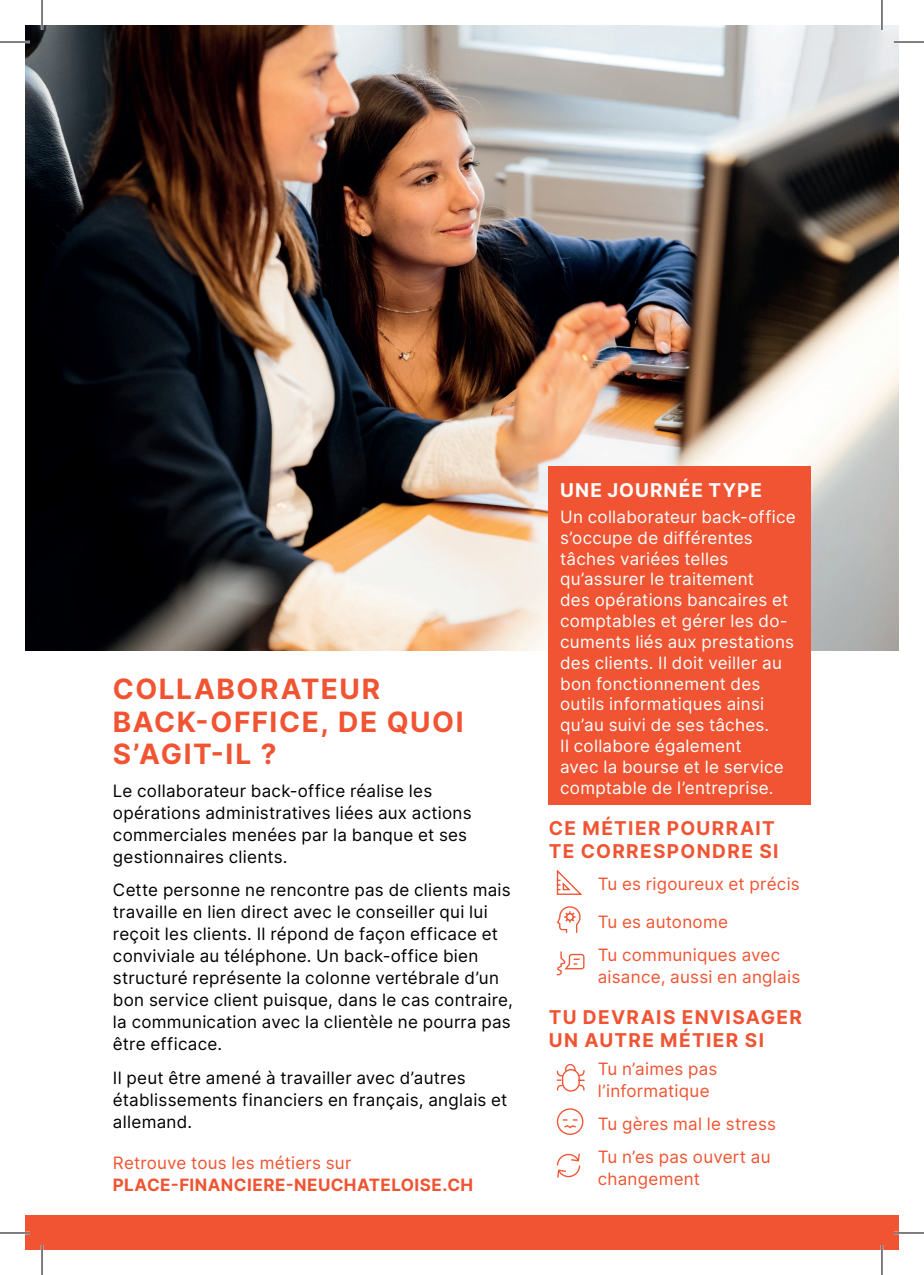
<style>
.page{position:relative;width:924px;height:1275px;background:#fff}
.page>*{position:absolute;margin:0;border:0;box-sizing:border-box;transform-origin:0 0}
.t1{font:700 28px/32px "Inter";letter-spacing:.055em;color:#f05432}
.t2{font:700 19px/22.8px "Inter";letter-spacing:.07em;color:#f05432}
.t3{font:700 19px "Inter";letter-spacing:.055em;color:#fff}
.t4{font:17px/22px "Inter";letter-spacing:.015em;color:#000}
.t5{font:17px/20.8px "Inter";letter-spacing:.015em;color:#fff}
.t6{font:17px/22px "Inter";letter-spacing:.015em;color:#f05432}
.t7{font:700 17px "Inter";letter-spacing:.025em;color:#f05432}
</style>
<div class="page">
<div style="left:25px;top:1216px;width:873px;height:34px;background:#f05432"></div>
<img style="left:25px;top:25px;width:873px;height:626px">
<div style="left:548px;top:467px;width:262px;height:338px;background:#f05432"></div>
<svg style="left:556px;top:1063px;width:29px;height:29px"></svg>
<svg style="left:556px;top:1108px;width:28px;height:27px"></svg>
<svg style="left:556px;top:1153px;width:24px;height:25px"></svg>
<svg style="left:556px;top:869px;width:26px;height:26px"></svg>
<svg style="left:557px;top:906px;width:24px;height:27px"></svg>
<svg style="left:556px;top:951px;width:29px;height:25px"></svg>
<hr style="left:0;top:41px;width:30px;height:2px;background:#fff">
<hr style="left:893px;top:41px;width:30px;height:2px;background:#fff">
<hr style="left:0;top:1231px;width:30px;height:3px;background:#fff">
<hr style="left:893px;top:1231px;width:30px;height:3px;background:#fff">
<hr style="left:41px;top:0;width:2px;height:30px;background:#fff">
<hr style="left:41px;top:1245px;width:2px;height:30px;background:#fff">
<hr style="left:880px;top:0;width:2px;height:30px;background:#fff">
<hr style="left:880px;top:1245px;width:2px;height:30px;background:#fff">
<hr style="left:0;top:42px;width:30px;height:1px;background:#000">
<hr style="left:893px;top:42px;width:30px;height:1px;background:#000">
<hr style="left:0;top:1232px;width:30px;height:1px;background:#000">
<hr style="left:893px;top:1232px;width:30px;height:1px;background:#000">
<hr style="left:42px;top:0;width:1px;height:30px;background:#000">
<hr style="left:42px;top:1245px;width:1px;height:30px;background:#000">
<hr style="left:881px;top:0;width:1px;height:30px;background:#000">
<hr style="left:881px;top:1245px;width:1px;height:30px;background:#000">
<h1 class="t1" style="left:113px;top:672px;width:352px">COLLABORATEUR<br>BACK-OFFICE, DE QUOI<br>S’AGIT-IL ?</h1>
<p class="t4" style="left:113px;top:779px;width:360px">Le collaborateur back-office réalise les opérations administratives liées aux actions commerciales menées par la banque et ses gestionnaires clients.</p>
<p class="t4" style="left:113px;top:878px;width:401px">Cette personne ne rencontre pas de clients mais travaille en lien direct avec le conseiller qui lui reçoit les clients. Il répond de façon efficace et conviviale au téléphone. Un back-office bien structuré représente la colonne vertébrale d’un bon service client puisque, dans le cas contraire, la communication avec la clientèle ne pourra pas être efficace.</p>
<p class="t4" style="left:113px;top:1066px;width:396px">Il peut être amené à travailler avec d’autres établissements financiers en français, anglais et allemand.</p>
<p class="t6" style="left:113px;top:1151px;width:240px">Retrouve tous les métiers sur</p>
<p class="t7" style="left:113px;top:1172px;width:362px">PLACE-FINANCIERE-NEUCHATELOISE.CH</p>
<p class="t3" style="left:560px;top:476px;width:203px">UNE JOURNÉE TYPE</p>
<p class="t5" style="left:560px;top:506px;width:237px">Un collaborateur back-office s’occupe de différentes tâches variées telles qu’assurer le traitement<br>des opérations bancaires et comptables et gérer les do&shy;cuments liés aux prestations des clients. Il doit veiller au bon fonctionnement des outils informatiques ainsi qu’au suivi de ses tâches.<br>Il collabore également<br>avec la bourse et le service comptable de l’entreprise.</p>
<p class="t2" style="left:548px;top:816px;width:231px">CE MÉTIER POURRAIT<br>TE CORRESPONDRE SI</p>
<p class="t6" style="left:597px;top:865px;width:203px;line-height:37.4px">Tu es rigoureux et précis<br>Tu es autonome</p>
<p class="t6" style="left:597px;top:943px;width:204px">Tu communiques avec aisance, aussi en anglais</p>
<p class="t2" style="left:548px;top:1005px;width:254px">TU DEVRAIS ENVISAGER<br>UN AUTRE MÉTIER SI</p>
<p class="t6" style="left:597px;top:1057px;width:121px">Tu n’aimes pas l’informatique</p>
<p class="t6" style="left:597px;top:1107px;width:180px;line-height:32.8px">Tu gères mal le stress<br>Tu n’es pas ouvert au</p>
<p class="t6" style="left:597px;top:1167px;width:104px">changement</p>
</div>
